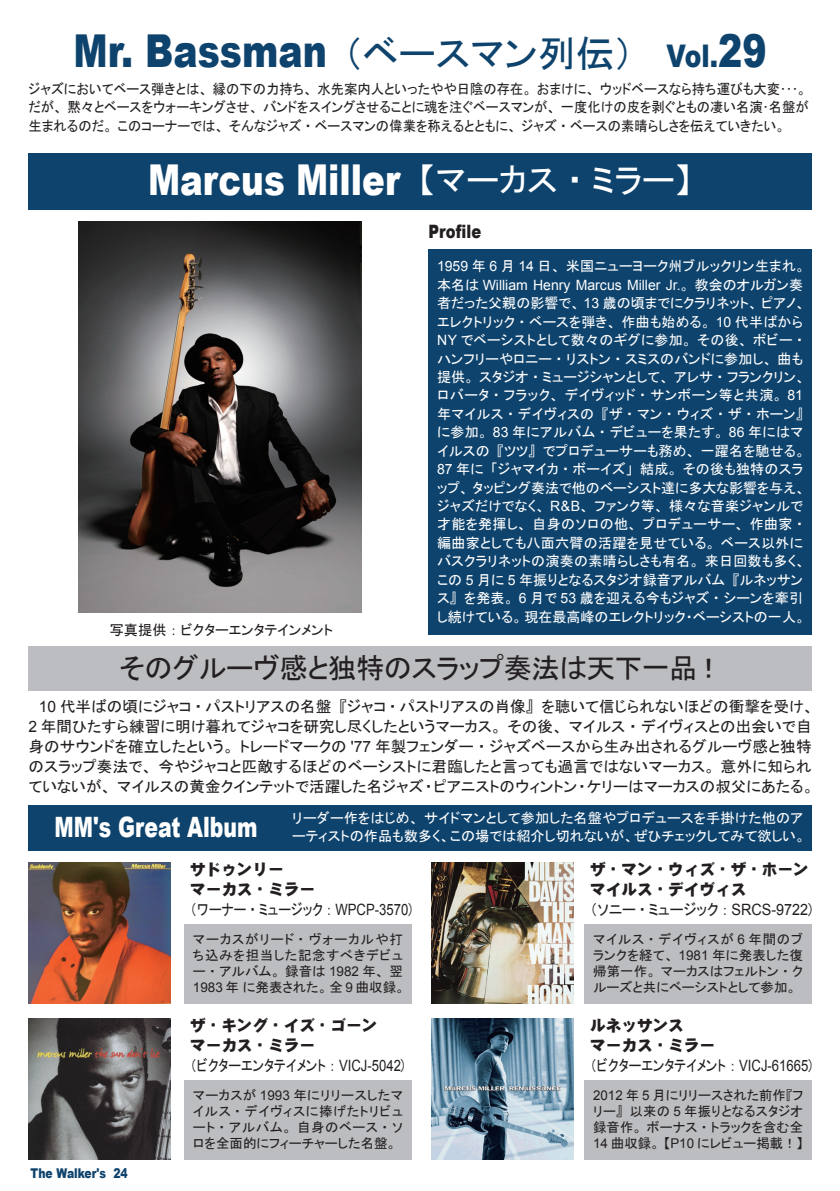
<style>
.page{position:relative;width:840px;height:1191px;background:#fff}
.page>*{position:absolute;margin:0;border:0;box-sizing:border-box;transform-origin:0 0}
.t1{font:900 45.4px "Arial";color:#0e436d;scale:.8 1}
.t2{font:900 42.6px "Arial";color:#fff;scale:.8 1}
.t3{font:28.4px "MSP Gothic";letter-spacing:-.02em;color:#231f20}
.t4{font:900 28px "Arial";color:#fff;scale:.73 1}
.t5{font:900 18.4px "Arial";color:#231f20;scale:.8 1}
.t6{font:15.6px/19.8px "MSP Gothic";color:#231f20}
.t7{font:15.6px/19.8px "DFP Gothic EB WINP RKSJ H";color:#231f20}
.t8{font:15.6px "MSP Gothic";color:#231f20;scale:.84 1}
.t9{font:15.6px "MSP Gothic";color:#231f20;scale:.92 1}
.t10{font:14.2px/18.4px "MSP Gothic";letter-spacing:.01em;color:#fff}
.t11{font:14.2px/18.4px "MSP Gothic";color:#231f20;scale:.94 1}
.t12{font:14.2px "Arial";color:#fff}
.t13{font:14.2px "MSP Gothic";color:#231f20}
.t14{font:13.4px/16.2px "MSP Gothic";letter-spacing:.01em;color:#231f20;text-align:justify}
.t15{font:13.4px/16.2px "MSP Gothic";letter-spacing:.05em;color:#231f20}
.t16{font:900 13.4px "Arial";color:#0e436d;scale:.8 1}
.s1{font-family:"MSP Gothic";font-weight:400;font-size:38.2px}
.s2{font-family:"MS P Gothic";font-weight:400;font-size:38.2px}
.s3{font-family:"MS P Gothic";font-weight:400;font-size:34px}
.s4{font-size:31.2px}
.s5{font-family:"MSP Gothic";font-weight:400;font-size:34px}
.s6{font-family:"Arial"}
.s7{font-family:"MSP Gothic"}
</style>
<div class="page">
<div style="left:28px;top:153px;width:783px;height:57px;background:#0e436d"></div>
<div style="left:428px;top:249px;width:383px;height:386px;background:#0e436d"></div>
<div style="left:28px;top:646px;width:783px;height:46px;background:#bcbdc0"></div>
<div style="left:584px;top:924px;width:227px;height:79px;background:#bcbdc0"></div>
<div style="left:584px;top:1080px;width:227px;height:79px;background:#bcbdc0"></div>
<div style="left:184px;top:924px;width:227px;height:79px;background:#bcbdc0"></div>
<div style="left:184px;top:1080px;width:227px;height:79px;background:#bcbdc0"></div>
<div style="left:28px;top:805px;width:255px;height:45px;background:#0e436d"></div>
<div style="left:283px;top:805px;width:528px;height:45px;background:#0e436d"></div>
<img style="left:78px;top:221px;width:283px;height:391px">
<img style="left:28px;top:1018px;width:142px;height:141px">
<img style="left:431px;top:1018px;width:141px;height:141px">
<img style="left:28px;top:862px;width:142px;height:141px">
<img style="left:431px;top:862px;width:141px;height:141px">
<h1 class="t1" style="left:73px;top:18px;width:867px">Mr. Bassman <span class="s1">（</span><span class="s2">ベースマン列伝）</span><span class="s3">　</span> <span class="s4">Vol.</span>29</h1>
<p class="t11" style="left:28px;top:79px;width:831px">ジャズにおいてベース弾きとは、縁の下の力持ち、水先案内人といったやや日陰の存在。おまけに、ウッドベースなら持ち運びも大変･･･。だが、黙々とベースをウォーキングさせ、バンドをスイングさせることに魂を注ぐベースマンが、一度化けの皮を剥ぐともの凄い名演･名盤が生まれるのだ。このコーナーでは、そんなジャズ・ベースマンの偉業を称えるとともに、ジャズ・ベースの素晴らしさを伝えていきたい。</p>
<h2 class="t2" style="left:148px;top:149px;width:681px">Marcus Miller <span class="s5">【マーカス・ミラー】</span></h2>
<p class="t5" style="left:428px;top:218px;width:67px">Profile</p>
<p class="t10" style="left:437px;top:257px;width:369px"><span class="s6">1959</span> 年 <span class="s6">6</span> 月 <span class="s6">14</span> 日、米国ニューヨーク州ブルックリン生まれ。</p>
<p class="t12" style="left:437px;top:275px;width:367px"><span class="s7">本名は</span> William Henry Marcus Miller Jr.<span class="s7">。教会のオルガン奏</span></p>
<p class="t10" style="left:437px;top:294px;width:369px">者だった父親の影響で、 <span class="s6">13</span> 歳の頃までにクラリネット、ピアノ、エレクトリック・ベースを弾き、作曲も始める。 <span class="s6">10</span> 代半ばから<span class="s6">NY</span> でベーシストとして数々のギグに参加。その後、ボビー・ハンフリーやロニー・リストン・スミスのバンドに参加し、曲も提供。スタジオ・ミュージシャンとして、アレサ・フランクリン、ロバータ・フラック、デイヴィッド・サンボーン等と共演。 <span class="s6">81</span>年マイルス・デイヴィスの『ザ・マン・ウィズ・ザ・ホーン』に参加。 <span class="s6">83</span> 年にアルバム・デビューを果たす。 <span class="s6">86</span> 年にはマイルスの『ツツ』でプロデューサーも務め、一躍名を馳せる。<span class="s6">87</span> 年に「ジャマイカ・ボーイズ」結成。その後も独特のスラップ、タッピング奏法で他のベーシスト達に多大な影響を与え、ジャズだけでなく、 <span class="s6">R&amp;B</span>、ファンク等、様々な音楽ジャンルで才能を発揮し、自身のソロの他、プロデューサー、作曲家・編曲家としても八面六臂の活躍を見せている。ベース以外にバスクラリネットの演奏の素晴らしさも有名。来日回数も多く、この <span class="s6">5</span> 月に <span class="s6">5</span> 年振りとなるスタジオ録音アルバム『ルネッサンス』を発表。 <span class="s6">6</span> 月で <span class="s6">53</span> 歳を迎える今もジャズ・シーンを牽引し続けている。現在最高峰のエレクトリック・ベーシストの一人。</p>
<h3 class="t3" style="left:119px;top:654px;width:604px">そのグルーヴ感と独特のスラップ奏法は天下一品！</h3>
<p class="t6" style="left:28px;top:697px;width:786px;text-indent:10px"><span class="s6">10</span> 代半ばの頃にジャコ・パストリアスの名盤『ジャコ・パストリアスの肖像』を聴いて信じられないほどの衝撃を受け、<span class="s6">2</span> 年間ひたすら練習に明け暮れてジャコを研究し尽くしたというマーカス。その後、マイルス・デイヴィスとの出会いで自身のサウンドを確立したという。トレードマークの <span class="s6">'77</span> 年製フェンダー・ジャズベースから生み出されるグルーヴ感と独特のスラップ奏法で、今やジャコと匹敵するほどのベーシストに君臨したと言っても過言ではないマーカス。意外に知られていないが、マイルスの黄金クインテットで活躍した名ジャズ・ピアニストのウィントン・ケリーはマーカスの叔父にあたる。</p>
<p class="t13" style="left:110px;top:622px;width:224px">写真提供：ビクターエンタテインメント</p>
<h3 class="t4" style="left:54px;top:806px;width:279px">MM's Great Album</h3>
<p class="t10" style="left:292px;top:808px;width:514px">リーダー作をはじめ、サイドマンとして参加した名盤やプロデュースを手掛けた他のアーティストの作品も数多く、この場では紹介し切れないが、ぜひチェックしてみて欲しい。</p>
<p class="t16" style="left:30px;top:1163px;width:123px">The Walker's 24</p>
<p class="t7" style="left:190px;top:860px;width:126px">サドゥンリー<br>マーカス・ミラー</p>
<p class="t8" style="left:190px;top:901px;width:268px">（ワーナー・ミュージック： <span class="s6">WPCP-3570</span>）</p>
<p class="t15" style="left:193px;top:930px;width:213px">マーカスがリード・ヴォーカルや打ち込みを担当した記念すべきデビュー・アルバム。録音は <span class="s6">1982</span> 年、翌<br><span class="s6">1983</span> 年に発表された。全 <span class="s6">9</span> 曲収録。</p>
<p class="t7" style="left:190px;top:1016px;width:189px">ザ・キング・イズ・ゴーンマーカス・ミラー</p>
<p class="t8" style="left:190px;top:1057px;width:259px">（ビクターエンタテイメント： <span class="s6">VICJ-5042</span>）</p>
<p class="t14" style="left:193px;top:1086px;width:211px">マーカスが <span class="s6">1993</span> 年にリリースしたマイルス・デイヴィスに捧げたトリビュート・アルバム。自身のベース・ソロを全面的にフィーチャーした名盤。</p>
<p class="t7" style="left:590px;top:860px;width:220px">ザ・マン・ウィズ・ザ・ホーンマイルス・デイヴィス</p>
<p class="t9" style="left:590px;top:901px;width:245px">（ソニー・ミュージック： <span class="s6">SRCS-9722</span>）</p>
<p class="t14" style="left:592px;top:930px;width:211px">マイルス・デイヴィスが <span class="s6">6</span> 年間のブランクを経て、 <span class="s6">1981</span> 年に発表した復帰第一作。マーカスはフェルトン・クルーズと共にベーシストとして参加。</p>
<p class="t7" style="left:590px;top:1016px;width:126px">ルネッサンス<br>マーカス・ミラー</p>
<p class="t8" style="left:590px;top:1057px;width:268px">（ビクターエンタテイメント： <span class="s6">VICJ-61665</span>）</p>
<p class="t14" style="left:592px;top:1086px;width:211px"><span class="s6">2012</span> 年 <span class="s6">5</span> 月にリリースされた前作『フリー』以来の <span class="s6">5</span> 年振りとなるスタジオ録音作。ボーナス・トラックを含む全<span class="s6">14</span> 曲収録。【<span class="s6">P10</span> にレビュー掲載！】</p>
</div>
